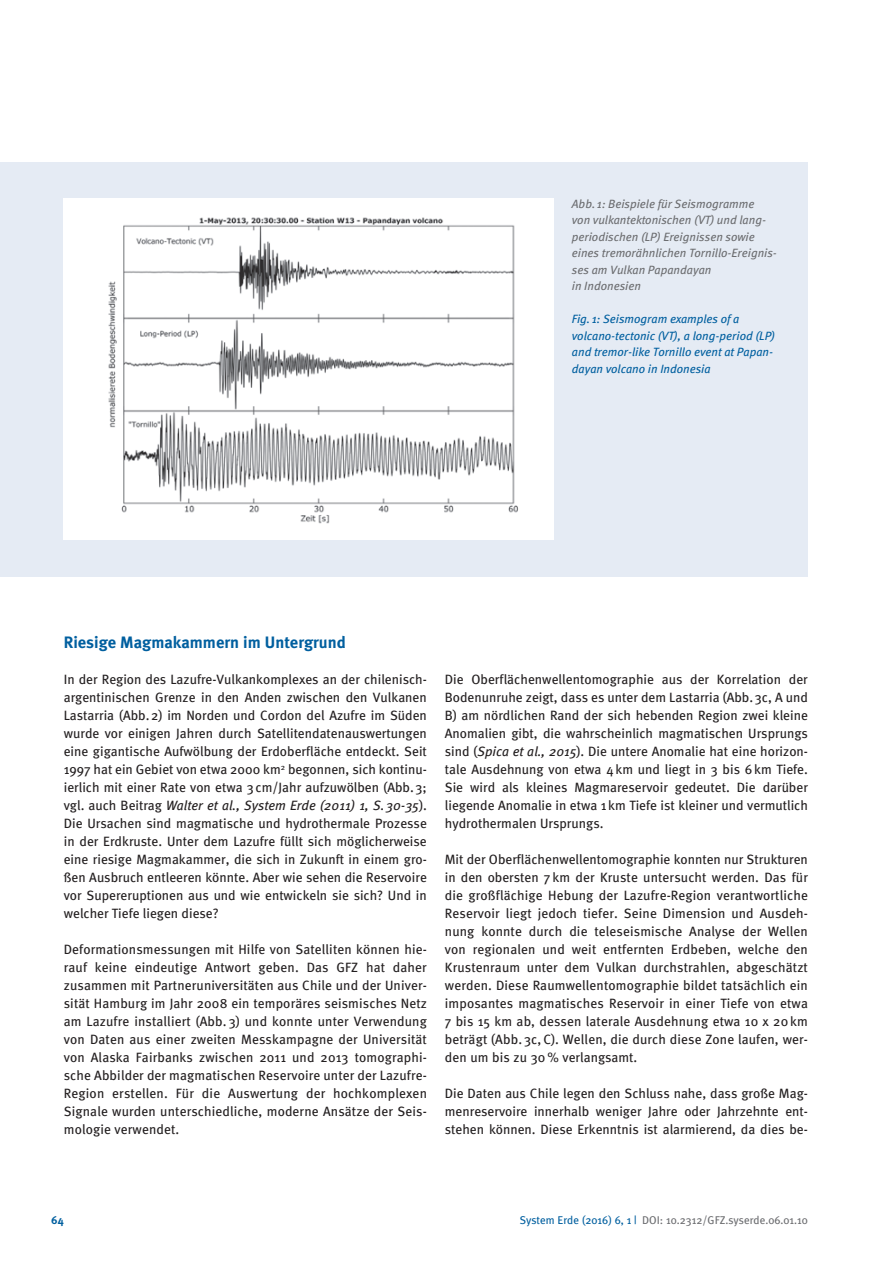
<style>
.page{position:relative;width:893px;height:1263px;background:#fff}
.page>*{position:absolute;margin:0;border:0;box-sizing:border-box;transform-origin:0 0}
.t1{font:700 16.5px "Meta";color:#005f9f}
.t2{font:13.5px/18px "Meta";color:#231f20;text-align:justify}
.t3{font:italic 12px/16.5px "Meta";color:#6c6d70}
.t4{font:italic 12px/16.5px "Meta";color:#005f9f}
.t5{font:11.25px "Meta Plus";color:#6c6d70}
.t6{font:700 11.25px "Meta";color:#005f9f}
.s1{font-style:italic}
.s2{color:#005f9f}
</style>
<div class="page">
<div style="left:0;top:162px;width:808px;height:414px;background:#e5ebf4"></div>
<div style="left:64px;top:198px;width:490px;height:342px;background:#fff"></div>
<img style="left:108px;top:217px;width:410px;height:307px">
<p class="t3" style="left:572px;top:195px;width:207px">Abb. 1: Beispiele für Seismogramme<br>von vulkantektonischen (VT) und lang&shy;periodischen (LP) Ereignissen sowie eines tremorähnlichen Tornillo-Ereignis&shy;ses am Vulkan Papandayan<br>in Indonesien</p>
<p class="t4" style="left:572px;top:310px;width:205px">Fig. 1: Seismogram examples of a volcano-tectonic (VT), a long-period (LP) and tremor-like Tornillo event at Papan&shy;dayan volcano in Indonesia</p>
<p class="t1" style="left:64px;top:632px;width:283px">Riesige Magmakammern im Untergrund</p>
<p class="t2" style="left:64px;top:670px;width:365px">In der Region des Lazufre-Vulkankomplexes an der chilenisch&shy;argentinischen Grenze in den Anden zwischen den Vulkanen Lastarria (Abb.2) im Norden und Cordon del Azufre im Süden wurde vor einigen Jahren durch Satellitendatenauswertungen eine gigantische Aufwölbung der Erdoberfläche entdeckt. Seit 1997 hat ein Gebiet von etwa 2000 km<sup>2</sup> begonnen, sich kontinu&shy;ierlich mit einer Rate von etwa 3cm/Jahr aufzuwölben (Abb. 3; vgl. auch Beitrag <span class="s1">Walter et al., System Erde (2011) 1, S. 30-35</span>).<br>Die Ursachen sind magmatische und hydrothermale Prozesse in der Erdkruste. Unter dem Lazufre füllt sich möglicherweise eine riesige Magmakammer, die sich in Zukunft in einem gro&shy;ßen Ausbruch entleeren könnte. Aber wie sehen die Reservoire vor Supereruptionen aus und wie entwickeln sie sich? Und in welcher Tiefe liegen diese?</p>
<p class="t2" style="left:64px;top:940px;width:365px">Deformationsmessungen mit Hilfe von Satelliten können hie&shy;rauf keine eindeutige Antwort geben. Das GFZ hat daher zusammen mit Partneruniversitäten aus Chile und der Univer&shy;sität Hamburg im Jahr 2008 ein temporäres seismisches Netz am Lazufre installiert (Abb. 3) und konnte unter Verwendung von Daten aus einer zweiten Messkampagne der Universität von Alaska Fairbanks zwischen 2011 und 2013 tomographi&shy;sche Abbilder der magmatischen Reservoire unter der Lazufre-Region erstellen. Für die Auswertung der hochkomplexen Signale wurden unterschiedliche, moderne Ansätze der Seis&shy;mologie verwendet.</p>
<p class="t2" style="left:445px;top:670px;width:365px">Die Oberflächenwellentomographie aus der Korrelation der Bodenunruhe zeigt, dass es unter dem Lastarria (Abb.3c, A und B) am nördlichen Rand der sich hebenden Region zwei kleine Anomalien gibt, die wahrscheinlich magmatischen Ursprungs sind (<span class="s1">Spica et al., 2015</span>). Die untere Anomalie hat eine horizon&shy;tale Ausdehnung von etwa 4km und liegt in 3 bis 6km Tiefe.<br>Sie wird als kleines Magmareservoir gedeutet. Die darüber liegende Anomalie in etwa 1km Tiefe ist kleiner und vermutlich hydrothermalen Ursprungs.</p>
<p class="t2" style="left:445px;top:850px;width:365px">Mit der Oberflächenwellentomographie konnten nur Strukturen in den obersten 7 km der Kruste untersucht werden. Das für die großflächige Hebung der Lazufre-Region verantwortliche Reservoir liegt jedoch tiefer. Seine Dimension und Ausdeh&shy;nung konnte durch die teleseismische Analyse der Wellen von regionalen und weit entfernten Erdbeben, welche den Krustenraum unter dem Vulkan durchstrahlen, abgeschätzt werden. Diese Raumwellentomographie bildet tatsächlich ein imposantes magmatisches Reservoir in einer Tiefe von etwa 7 bis 15 km ab, dessen laterale Ausdehnung etwa 10 x 20 km beträgt (Abb. 3c, C). Wellen, die durch diese Zone laufen, wer&shy;den um bis zu 30 % verlangsamt.</p>
<p class="t2" style="left:445px;top:1084px;width:365px">Die Daten aus Chile legen den Schluss nahe, dass große Mag&shy;menreservoire innerhalb weniger Jahre oder Jahrzehnte ent&shy;stehen können. Diese Erkenntnis ist alarmierend, da dies be-</p>
<p class="t6" style="left:51px;top:1213px;width:14px">64</p>
<p class="t5" style="left:520px;top:1214px;width:290px"><span class="s2">System Erde (2016) 6, 1 |</span> DOI: 10.2312/GFZ.syserde.06.01.10</p>
</div>
